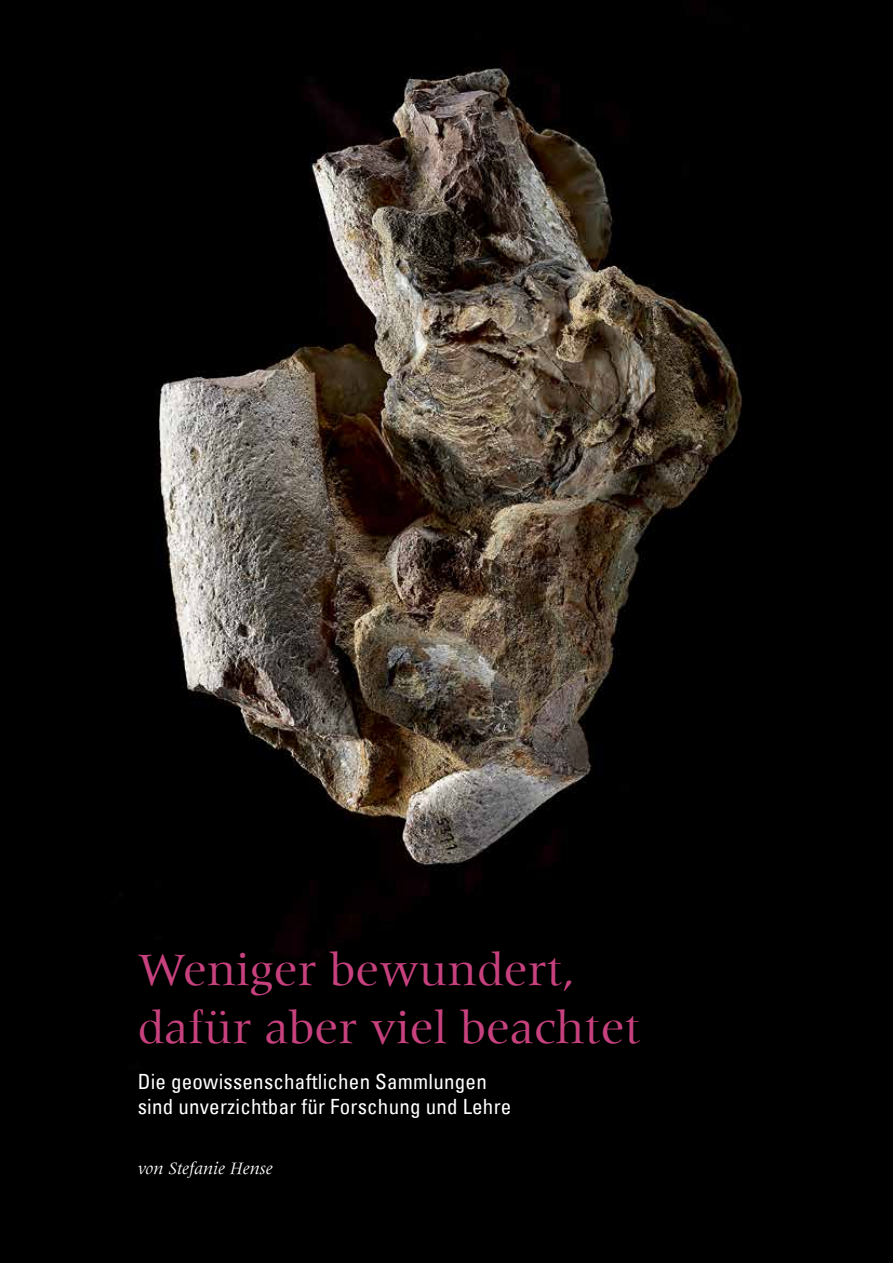
<style>
.page{position:relative;width:893px;height:1263px;background:#fff}
.page>*{position:absolute;margin:0;border:0;box-sizing:border-box;transform-origin:0 0}
.t1{font:48px/57.6px "Meridien";color:#c6417d}
.t2{font:condensed 21px/25.2px "Univers Com 57";letter-spacing:.01em;color:#fff}
.t3{font:italic 18px "Meridien Com";color:#fff}
</style>
<div class="page">
<img style="left:0;top:0;width:893px;height:1263px">
<h1 class="t1" style="left:138px;top:941px;width:505px">Weniger bewundert, dafür aber viel beachtet</h1>
<p class="t2" style="left:138px;top:1069px;width:375px">Die geowissenschaftlichen Sammlungen sind unverzichtbar für Forschung und Lehre</p>
<p class="t3" style="left:138px;top:1158px;width:137px">von Stefanie Hense</p>
</div>
